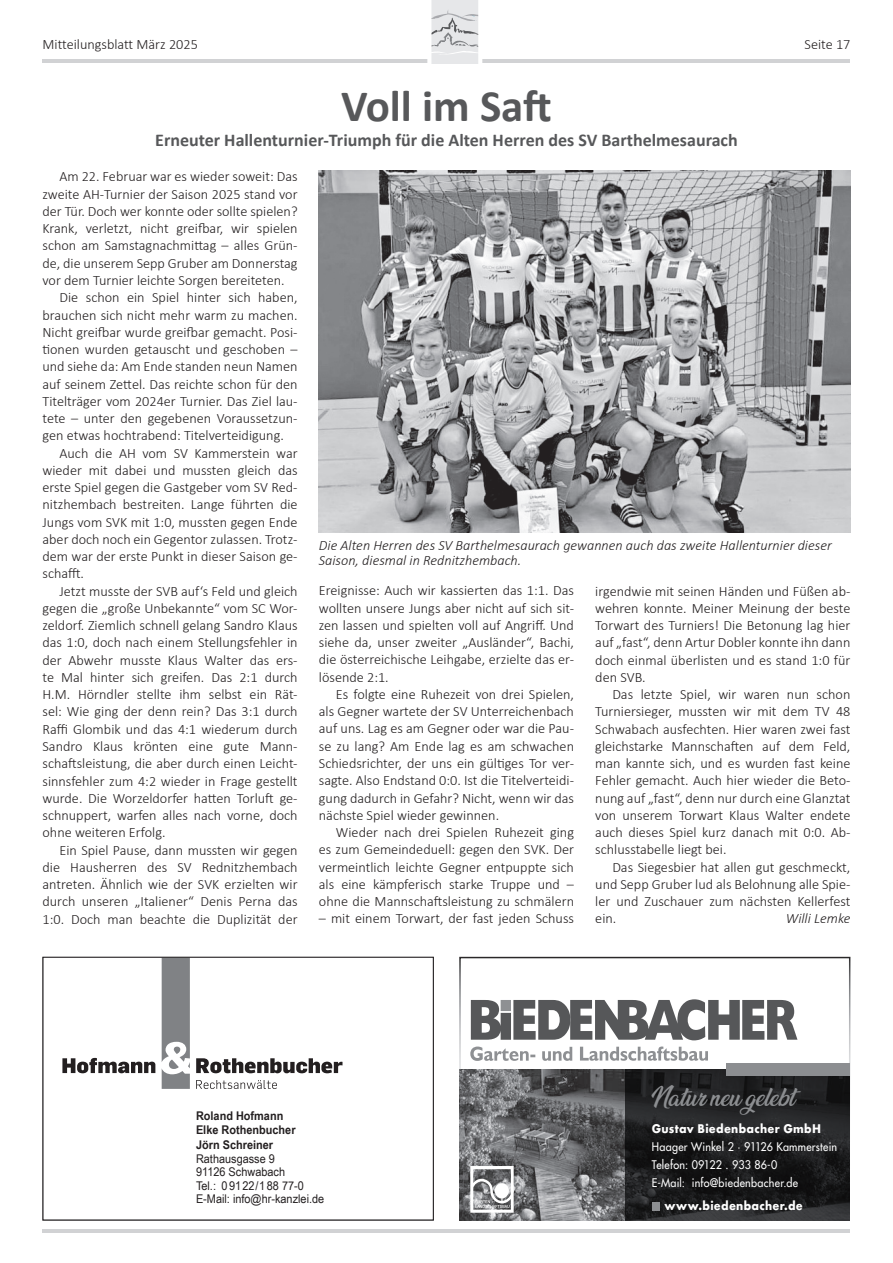
<style>
.page{position:relative;width:893px;height:1263px;background:#fff}
.page>*{position:absolute;margin:0;border:0;box-sizing:border-box;transform-origin:0 0}
.t1{font:700 45px "Calibri";color:#57585a}
.t2{font:900 22.5px "Ananda";color:#8c8e91;scale:.93 1}
.t3{font:700 18px "Calibri";color:#57585a}
.t4{font:300 14.25px/17.2px "Calibri";color:#231f20;text-align:justify}
.t5{font:italic 300 14.25px/15px "Calibri";color:#231f20}
.t6{font:12px/13.5px "Arial Narrow";color:#231f20;scale:1.11 1}
.t7{font:700 12px/14.4px "Arial Narrow";color:#231f20;scale:1.11 1}
.t8{font:11.55px/18px "Futura LT";letter-spacing:.025em;color:#fff;scale:.93 1}
.t9{font:700 11.55px "Futura";letter-spacing:.025em;color:#fff;scale:.93 1}
</style>
<div class="page">
<hr style="left:43px;top:59px;width:807px;height:3px;background:#d1d2d4">
<svg style="left:427px;top:0;width:55px;height:64px"></svg>
<hr style="left:43px;top:1229px;width:807px;height:3px;background:#d1d2d4">
<svg style="left:62px;top:1058px;width:93px;height:15px"></svg>
<svg style="left:162px;top:959px;width:28px;height:130px;background:#959699"></svg>
<svg style="left:196px;top:1058px;width:146px;height:15px"></svg>
<svg style="left:196px;top:1080px;width:81px;height:9px"></svg>
<div style="left:43px;top:957px;width:391px;height:263px;border:1px solid #231f20"></div>
<img style="left:459px;top:1069px;width:166px;height:151px">
<svg style="left:470px;top:999px;width:327px;height:62px"></svg>
<svg style="left:470px;top:1166px;width:44px;height:47px"></svg>
<svg style="left:625px;top:1069px;width:225px;height:151px;background:#1e1f20"></svg>
<div style="left:652px;top:1202px;width:8px;height:9px;background:#8c8e91"></div>
<div style="left:726px;top:1063px;width:124px;height:12px;background:#8c8e91"></div>
<img style="left:319px;top:171px;width:531px;height:361px">
<p class="t4" style="left:43px;top:35px;width:157px">Mitteilungsblatt März 2025</p>
<p class="t4" style="left:805px;top:35px;width:47px">Seite 17</p>
<h1 class="t1" style="left:341px;top:74px;width:212px">Voll im Saft</h1>
<p class="t3" style="left:155px;top:128px;width:584px">Erneuter Hallenturnier-Triumph für die Alten Herren des SV Barthelmesaurach</p>
<p class="t4" style="left:60px;top:168px;width:240px">Am 22. Februar war es wieder soweit: Das</p>
<p class="t4" style="left:43px;top:185px;width:257px">zweite AH-Turnier der Saison 2025 stand vor</p>
<p class="t4" style="left:43px;top:202px;width:257px">der Tür. Doch wer konnte oder sollte spielen?</p>
<p class="t4" style="left:43px;top:220px;width:257px">Krank, verletzt, nicht greifbar, wir spielen</p>
<p class="t4" style="left:43px;top:237px;width:257px">schon am Samstagnachmittag – alles Grün-</p>
<p class="t4" style="left:43px;top:254px;width:257px">de, die unserem Sepp Gruber am Donnerstag</p>
<p class="t4" style="left:43px;top:271px;width:244px">vor dem Turnier leichte Sorgen bereiteten.</p>
<p class="t4" style="left:60px;top:289px;width:240px">Die schon ein Spiel hinter sich haben,</p>
<p class="t4" style="left:43px;top:306px;width:257px">brauchen sich nicht mehr warm zu machen.</p>
<p class="t4" style="left:43px;top:323px;width:257px">Nicht greifbar wurde greifbar gemacht. Posi-</p>
<p class="t4" style="left:43px;top:340px;width:257px">tionen wurden getauscht und geschoben –</p>
<p class="t4" style="left:43px;top:358px;width:257px">und siehe da: Am Ende standen neun Namen</p>
<p class="t4" style="left:43px;top:375px;width:257px">auf seinem Zettel. Das reichte schon für den</p>
<p class="t4" style="left:43px;top:392px;width:257px">Titelträger vom 2024er Turnier. Das Ziel lau-</p>
<p class="t4" style="left:43px;top:410px;width:257px">tete – unter den gegebenen Voraussetzun-</p>
<p class="t4" style="left:43px;top:427px;width:243px">gen etwas hochtrabend: Titelverteidigung.</p>
<p class="t4" style="left:60px;top:444px;width:240px">Auch die AH vom SV Kammerstein war</p>
<p class="t4" style="left:43px;top:461px;width:257px">wieder mit dabei und mussten gleich das</p>
<p class="t4" style="left:43px;top:479px;width:257px">erste Spiel gegen die Gastgeber vom SV Red-</p>
<p class="t4" style="left:43px;top:496px;width:257px">nitzhembach bestreiten. Lange führten die</p>
<p class="t4" style="left:43px;top:513px;width:257px">Jungs vom SVK mit 1:0, mussten gegen Ende</p>
<p class="t4" style="left:43px;top:530px;width:257px">aber doch noch ein Gegentor zulassen. Trotz-</p>
<p class="t4" style="left:43px;top:548px;width:257px">dem war der erste Punkt in dieser Saison ge-</p>
<p class="t4" style="left:43px;top:565px;width:43px">schafft.</p>
<p class="t4" style="left:60px;top:582px;width:240px">Jetzt musste der SVB auf‘s Feld und gleich</p>
<p class="t4" style="left:43px;top:599px;width:257px">gegen die „große Unbekannte“ vom SC Wor-</p>
<p class="t4" style="left:43px;top:617px;width:257px">zeldorf. Ziemlich schnell gelang Sandro Klaus</p>
<p class="t4" style="left:43px;top:634px;width:257px">das 1:0, doch nach einem Stellungsfehler in</p>
<p class="t4" style="left:43px;top:651px;width:257px">der Abwehr musste Klaus Walter das ers-</p>
<p class="t4" style="left:43px;top:668px;width:257px">te Mal hinter sich greifen. Das 2:1 durch</p>
<p class="t4" style="left:43px;top:686px;width:257px">H.M. Hörndler stellte ihm selbst ein Rät-</p>
<p class="t4" style="left:43px;top:703px;width:257px">sel: Wie ging der denn rein? Das 3:1 durch</p>
<p class="t4" style="left:43px;top:720px;width:257px">Raffi Glombik und das 4:1 wiederum durch</p>
<p class="t4" style="left:43px;top:737px;width:257px">Sandro Klaus krönten eine gute Mann-</p>
<p class="t4" style="left:43px;top:755px;width:257px">schaftsleistung, die aber durch einen Leicht-</p>
<p class="t4" style="left:43px;top:772px;width:257px">sinnsfehler zum 4:2 wieder in Frage gestellt</p>
<p class="t4" style="left:43px;top:789px;width:257px">wurde. Die Worzeldorfer hatten Torluft ge-</p>
<p class="t4" style="left:43px;top:806px;width:257px">schnuppert, warfen alles nach vorne, doch</p>
<p class="t4" style="left:43px;top:824px;width:124px">ohne weiteren Erfolg.</p>
<p class="t4" style="left:60px;top:841px;width:240px">Ein Spiel Pause, dann mussten wir gegen</p>
<p class="t4" style="left:43px;top:858px;width:257px">die Hausherren des SV Rednitzhembach</p>
<p class="t4" style="left:43px;top:875px;width:257px">antreten. Ähnlich wie der SVK erzielten wir</p>
<p class="t4" style="left:43px;top:893px;width:257px">durch unseren „Italiener“ Denis Perna das</p>
<p class="t4" style="left:43px;top:910px;width:257px">1:0. Doch man beachte die Duplizität der</p>
<p class="t5" style="left:319px;top:537px;width:514px">Die Alten Herren des SV Barthelmesaurach gewannen auch das zweite Hallenturnier dieser<br>Saison, diesmal in Rednitzhembach.</p>
<p class="t4" style="left:319px;top:582px;width:257px">Ereignisse: Auch wir kassierten das 1:1. Das wollten unsere Jungs aber nicht auf sich sit&shy;zen lassen und spielten voll auf Angriff. Und siehe da, unser zweiter „Ausländer“, Bachi, die österreichische Leihgabe, erzielte das er&shy;lösende 2:1.</p>
<p class="t4" style="left:319px;top:685px;width:257px;text-indent:17px">Es folgte eine Ruhezeit von drei Spielen, als Gegner wartete der SV Unterreichenbach auf uns. Lag es am Gegner oder war die Pau&shy;se zu lang? Am Ende lag es am schwachen Schiedsrichter, der uns ein gültiges Tor ver&shy;sagte. Also Endstand 0:0. Ist die Titelverteidi&shy;gung dadurch in Gefahr? Nicht, wenn wir das nächste Spiel wieder gewinnen.</p>
<p class="t4" style="left:319px;top:823px;width:257px;text-indent:17px">Wieder nach drei Spielen Ruhezeit ging es zum Gemeindeduell: gegen den SVK. Der vermeintlich leichte Gegner entpuppte sich als eine kämpferisch starke Truppe und – ohne die Mannschaftsleistung zu schmälern</p>
<p class="t4" style="left:319px;top:910px;width:257px">– mit einem Torwart, der fast jeden Schuss</p>
<p class="t4" style="left:595px;top:582px;width:257px">irgendwie mit seinen Händen und Füßen ab&shy;wehren konnte. Meiner Meinung der beste Torwart des Turniers! Die Betonung lag hier auf „fast“, denn Artur Dobler konnte ihn dann doch einmal überlisten und es stand 1:0 für den SVB.</p>
<p class="t4" style="left:595px;top:686px;width:257px;text-indent:17px">Das letzte Spiel, wir waren nun schon Turniersieger, mussten wir mit dem TV 48<br>Schwabach ausfechten. Hier waren zwei fast gleichstarke Mannschaften auf dem Feld, man kannte sich, und es wurden fast keine Fehler gemacht. Auch hier wieder die Beto&shy;nung auf „fast“, denn nur durch eine Glanztat von unserem Torwart Klaus Walter endete auch dieses Spiel kurz danach mit 0:0. Ab&shy;schlusstabelle liegt bei.</p>
<p class="t4" style="left:595px;top:858px;width:257px;text-indent:17px">Das Siegesbier hat allen gut geschmeckt, und Sepp Gruber lud als Belohnung alle Spie&shy;ler und Zuschauer zum nächsten Kellerfest ein.</p>
<p class="t5" style="left:786px;top:911px;width:66px">Willi Lemke</p>
<p class="t7" style="left:196px;top:1108px;width:91px">Roland Hofmann<br>Elke Rothenbucher<br>Jörn Schreiner</p>
<p class="t6" style="left:196px;top:1151px;width:117px">Rathausgasse 9<br>91126 Schwabach<br>Tel.: 0 9122 / 1 88 77-0<br>E-Mail: info@hr-kanzlei.de</p>
<h2 class="t2" style="left:652px;top:1085px;width:161px">Natur neu gelebt.</h2>
<p class="t9" style="left:652px;top:1120px;width:183px">Gustav Biedenbacher GmbH</p>
<p class="t8" style="left:652px;top:1138px;width:201px">Haager Winkel 2 · 91126 Kammerstein<br>Telefon: 09122 . 933 86-0<br>E-Mail: info@biedenbacher.de</p>
<p class="t9" style="left:665px;top:1197px;width:150px">www.biedenbacher.de</p>
</div>
